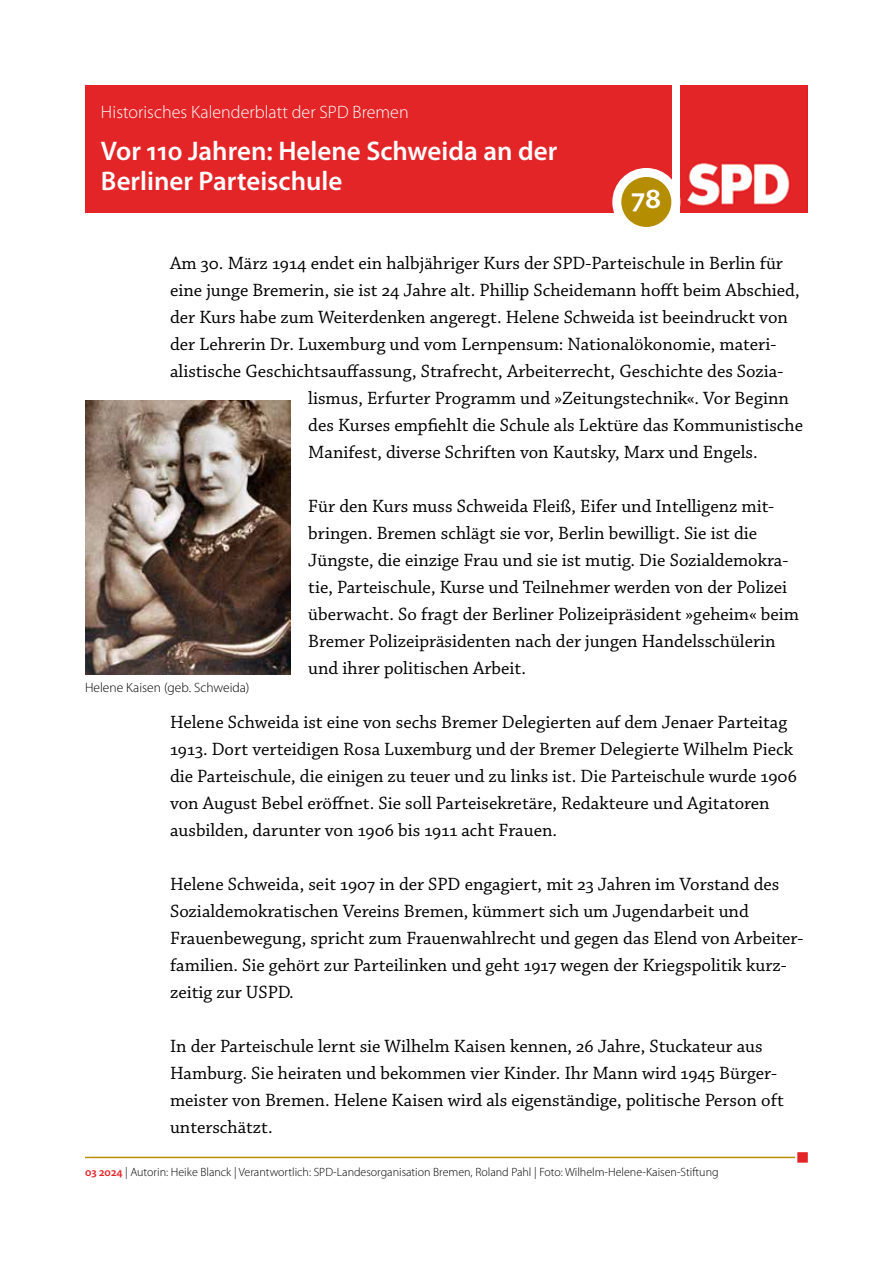
<style>
.page{position:relative;width:893px;height:1263px;background:#fff}
.page>*{position:absolute;margin:0;border:0;box-sizing:border-box;transform-origin:0 0}
.t1{font:600 30px "Myriad Pro";color:#fff}
.t2{font:600 27px/30px "Myriad Pro";color:#fff}
.t3{font:18.75px/27px "Chaparral Pro";color:#000}
.t4{font:300 18px "Myriad Pro";color:#fff}
.t5{font:300 13.5px "Myriad Pro";color:#000}
.t6{font:300 12px "Myriad Pro";color:#000}
.s1{font-weight:600;font-size:11.7px;color:#e42528}
</style>
<div class="page">
<div style="left:85px;top:85px;width:587px;height:128px;background:#e42528"></div>
<img style="left:680px;top:85px;width:128px;height:128px">
<svg style="left:617px;top:172px;width:59px;height:59px;background:#be9c22"></svg>
<div style="left:612px;top:168px;width:68px;height:68px;border:9px solid #fff;border-radius:50%"></div>
<hr style="left:85px;top:1157px;width:723px;height:1px;background:#b48d00">
<div style="left:795px;top:1150px;width:15px;height:15px;background:#e42528;border:2px solid #fff"></div>
<img style="left:85px;top:401px;width:206px;height:273px">
<p class="t4" style="left:101px;top:102px;width:309px">Historisches Kalenderblatt der SPD Bremen</p>
<h2 class="t2" style="left:101px;top:135px;width:458px">Vor 110 Jahren: Helene Schweida an der<br>Berliner Parteischule</h2>
<h1 class="t1" style="left:631px;top:179px;width:31px">78</h1>
<p class="t3" style="left:170px;top:250px;width:614px">Am 30. März 1914 endet ein halbjähriger Kurs der SPD-Parteischule in Berlin für</p>
<p class="t3" style="left:170px;top:277px;width:631px">eine junge Bremerin, sie ist 24 Jahre alt. Phillip Scheidemann hofft beim Abschied,</p>
<p class="t3" style="left:170px;top:304px;width:619px">der Kurs habe zum Weiterdenken angeregt. Helene Schweida ist beeindruckt von</p>
<p class="t3" style="left:170px;top:331px;width:608px">der Lehrerin Dr. Luxemburg und vom Lernpensum: Nationalökonomie, materi-</p>
<p class="t3" style="left:170px;top:358px;width:615px">alistische Geschichtsauffassung, Strafrecht, Arbeiterrecht, Geschichte des Sozia-</p>
<p class="t3" style="left:308px;top:385px;width:482px">lismus, Erfurter Programm und »Zeitungstechnik«. Vor Beginn</p>
<p class="t3" style="left:308px;top:412px;width:496px">des Kurses empfiehlt die Schule als Lektüre das Kommunistische</p>
<p class="t3" style="left:308px;top:439px;width:451px">Manifest, diverse Schriften von Kautsky, Marx und Engels.</p>
<p class="t3" style="left:308px;top:493px;width:492px">Für den Kurs muss Schweida Fleiß, Eifer und Intelligenz mit&shy;bringen. Bremen schlägt sie vor, Berlin bewilligt. Sie ist die Jüngste, die einzige Frau und sie ist mutig. Die Sozialdemokra&shy;tie, Parteischule, Kurse und Teilnehmer werden von der Polizei überwacht. So fragt der Berliner Polizeipräsident »geheim« beim Bremer Polizeipräsidenten nach der jungen Handelsschülerin und ihrer politischen Arbeit.</p>
<p class="t3" style="left:170px;top:709px;width:628px">Helene Schweida ist eine von sechs Bremer Delegierten auf dem Jenaer Parteitag 1913. Dort verteidigen Rosa Luxemburg und der Bremer Delegierte Wilhelm Pieck die Parteischule, die einigen zu teuer und zu links ist. Die Parteischule wurde 1906 von August Bebel eröffnet. Sie soll Parteisekretäre, Redakteure und Agitatoren ausbilden, darunter von 1906 bis 1911 acht Frauen.</p>
<p class="t3" style="left:170px;top:871px;width:635px">Helene Schweida, seit 1907 in der SPD engagiert, mit 23 Jahren im Vorstand des Sozialdemokratischen Vereins Bremen, kümmert sich um Jugendarbeit und Frauenbewegung, spricht zum Frauenwahlrecht und gegen das Elend von Arbeiter&shy;familien. Sie gehört zur Parteilinken und geht 1917 wegen der Kriegspolitik kurz&shy;zeitig zur USPD.</p>
<p class="t3" style="left:170px;top:1033px;width:615px">In der Parteischule lernt sie Wilhelm Kaisen kennen, 26 Jahre, Stuckateur aus Hamburg. Sie heiraten und bekommen vier Kinder. Ihr Mann wird 1945 Bürger&shy;meister von Bremen. Helene Kaisen wird als eigenständige, politische Person oft unterschätzt.</p>
<p class="t5" style="left:85px;top:680px;width:166px">Helene Kaisen (geb. Schweida)</p>
<p class="t6" style="left:85px;top:1166px;width:635px"><span class="s1">03 2024</span> | Autorin: Heike Blanck | Verantwortlich: SPD-Landesorganisation Bremen, Roland Pahl | Foto: Wilhelm-Helene-Kaisen-Stiftung</p>
</div>
